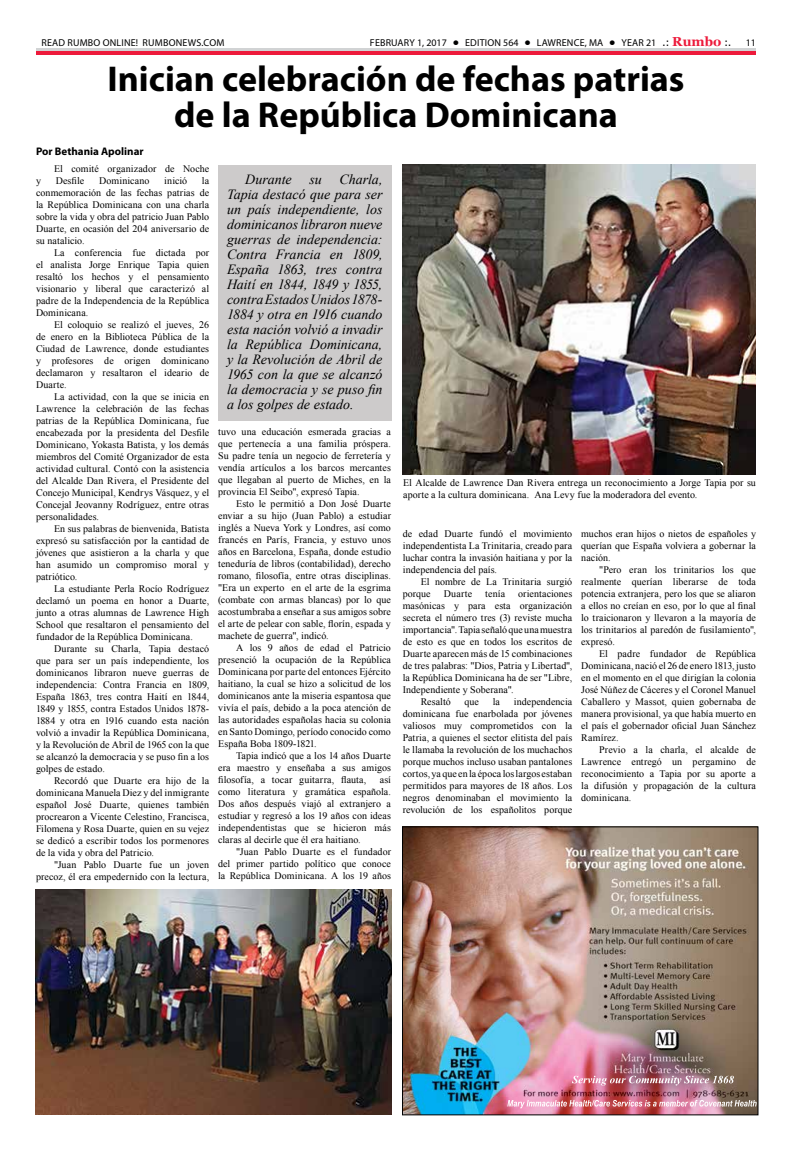
<style>
.page{position:relative;width:792px;height:1152px;background:#fff}
.page>*{position:absolute;margin:0;border:0;box-sizing:border-box;transform-origin:0 0}
.t1{font:700 36px/36px "Myriad Pro";color:#000;text-align:center}
.t2{font:italic 14px/15px "Times New Roman";color:#000;text-align:justify}
.t3{font:700 11px "Myriad Pro";color:#000}
.t4{font:10px/12px "Times New Roman";letter-spacing:.005em;color:#000;text-align:justify}
.t5{font:10px "Myriad Pro";letter-spacing:.02em;color:#000}
.s1{font-family:"Tahoma";font-weight:700}
.s2{font-family:"Tahoma"}
.s3{font-family:"Georgia";font-weight:700;font-size:13px;color:#ed1a3b}
</style>
<div class="page">
<div style="left:36px;top:50px;width:720px;height:5px;background:#ed1a3b"></div>
<hr style="left:36px;top:48px;width:720px;height:2px;background:#d1d3d4">
<div style="left:218px;top:165px;width:173px;height:255px;background:#cdcbcb"></div>
<img style="left:404px;top:829px;width:352px;height:284px">
<div style="left:402px;top:827px;width:356px;height:288px;border:1px solid #000"></div>
<img style="left:36px;top:889px;width:355px;height:225px">
<img style="left:403px;top:165px;width:353px;height:309px">
<p class="t5" style="left:41px;top:36px;width:185px">READ RUMBO ONLINE! RUMBONEWS.COM</p>
<p class="t5" style="left:370px;top:36px;width:363px">FEBRUARY 1, 2017 <span class="s1">•</span> EDITION 564 <span class="s1">•</span> LAWRENCE, MA <span class="s1">•</span> YEAR 21 <span class="s2">.:</span> <span class="s3">Rumbo</span> <span class="s2">:.</span></p>
<p class="t5" style="left:746px;top:36px;width:12px">11</p>
<h1 class="t1" style="left:107px;top:60px;width:579px">Inician celebración de fechas patrias de la República Dominicana</h1>
<p class="t3" style="left:36px;top:144px;width:109px">Por Bethania Apolinar</p>
<p class="t4" style="left:54px;top:162px;width:157px">El comité organizador de Noche</p>
<p class="t4" style="left:36px;top:174px;width:6px">y</p>
<p class="t4" style="left:56px;top:174px;width:30px">Desfile</p>
<p class="t4" style="left:99px;top:174px;width:52px">Dominicano</p>
<p class="t4" style="left:164px;top:174px;width:25px">inició</p>
<p class="t4" style="left:36px;top:174px;width:175px;text-indent:166px">la conmemoración de las fechas patrias de la República Dominicana con una charla sobre la vida y obra del patricio Juan Pablo Duarte, en ocasión del 204 aniversario de su natalicio.</p>
<p class="t4" style="left:36px;top:246px;width:175px;text-indent:18px">La conferencia fue dictada por el analista Jorge Enrique Tapia quien resaltó los hechos y el pensamiento visionario y liberal que caracterizó al padre de la Independencia de la República Dominicana.</p>
<p class="t4" style="left:36px;top:318px;width:175px;text-indent:18px">El coloquio se realizó el jueves, 26 de enero en la Biblioteca Pública de la Ciudad de Lawrence, donde estudiantes y profesores de origen dominicano declamaron y resaltaron el ideario de Duarte.</p>
<p class="t4" style="left:36px;top:390px;width:175px;text-indent:18px">La actividad, con la que se inicia en Lawrence la celebración de las fechas patrias de la República Dominicana, fue encabezada por la presidenta del Desfile Dominicano, Yokasta Batista, y los demás miembros del Comité Organizador de esta actividad cultural. Contó con la asistencia del Alcalde Dan Rivera, el Presidente del Concejo Municipal, Kendrys Vásquez, y el Concejal Jeovanny Rodríguez, entre otras personalidades.</p>
<p class="t4" style="left:36px;top:522px;width:175px;text-indent:18px">En sus palabras de bienvenida, Batista expresó su satisfacción por la cantidad de jóvenes que asistieron a la charla y que han asumido un compromiso moral y patriótico.</p>
<p class="t4" style="left:36px;top:582px;width:175px;text-indent:18px">La estudiante Perla Rocío Rodríguez declamó un poema en honor a Duarte, junto a otras alumnas de Lawrence High School que resaltaron el pensamiento del fundador de la República Dominicana.</p>
<p class="t4" style="left:36px;top:642px;width:175px;text-indent:18px">Durante su Charla, Tapia destacó que para ser un país independiente, los dominicanos libraron nueve guerras de independencia: Contra Francia en 1809, España 1863, tres contra Haití en 1844, 1849 y 1855, contra Estados Unidos 1878- 1884 y otra en 1916 cuando esta nación volvió a invadir la República Dominicana, y la Revolución de Abril de 1965 con la que se alcanzó la democracia y se puso fin a los golpes de estado.</p>
<p class="t4" style="left:36px;top:774px;width:175px;text-indent:18px">Recordó que Duarte era hijo de la dominicana Manuela Diez y del inmigrante español José Duarte, quienes también procrearon a Vicente Celestino, Francisca, Filomena y Rosa Duarte, quien en su vejez se dedicó a escribir todos los pormenores de la vida y obra del Patricio.</p>
<p class="t4" style="left:36px;top:858px;width:175px;text-align:right">"Juan Pablo Duarte fue un joven precoz, él era empedernido con la lectura,</p>
<p class="t2" style="left:227px;top:171px;width:157px;text-indent:112px">Charla, Tapia destacó que para ser un país independiente, los dominicanos libraron nueve guerras de independencia:<br>Contra Francia en 1809, España 1863, tres contra Haití en 1844, 1849 y 1855, contra Estados Unidos 1878- 1884 y otra en 1916 cuando esta nación volvió a invadir la República Dominicana, y la Revolución de Abril de 1965 con la que se alcanzó la democracia y se puso fin a los golpes de estado.</p>
<h2 class="t2" style="left:245px;top:171px;width:48px">Durante</h2>
<h2 class="t2" style="left:309px;top:171px;width:14px">su</h2>
<p class="t4" style="left:218px;top:426px;width:174px">tuvo una educación esmerada gracias a que pertenecía a una familia próspera.<br>Su padre tenía un negocio de ferretería y vendía artículos a los barcos mercantes que llegaban al puerto de Miches, en la provincia El Seibo", expresó Tapia.</p>
<p class="t4" style="left:218px;top:498px;width:174px;text-indent:18px">Esto le permitió a Don José Duarte enviar a su hijo (Juan Pablo) a estudiar inglés a Nueva York y Londres, así como francés en París, Francia, y estuvo unos años en Barcelona, España, donde estudio teneduría de libros (contabilidad), derecho romano, filosofía, entre otras disciplinas. "Era un experto en el arte de la esgrima (combate con armas blancas) por lo que acostumbraba a enseñar a sus amigos sobre el arte de pelear con sable, florín, espada y machete de guerra", indicó.</p>
<p class="t4" style="left:218px;top:642px;width:174px;text-indent:18px">A los 9 años de edad el Patricio presenció la ocupación de la República Dominicana por parte del entonces Ejército haitiano, la cual se hizo a solicitud de los dominicanos ante la miseria espantosa que vivía el país, debido a la poca atención de las autoridades españolas hacia su colonia en Santo Domingo, período conocido como España Boba 1809-1821.</p>
<p class="t4" style="left:218px;top:750px;width:174px;text-indent:18px">Tapia indicó que a los 14 años Duarte era maestro y enseñaba a sus amigos filosofía, a tocar guitarra, flauta,</p>
<p class="t4" style="left:218px;top:774px;width:174px;text-indent:162px">así como literatura y gramática española.<br>Dos años después viajó al extranjero a estudiar y regresó a los 19 años con ideas independentistas que se hicieron más claras al decirle que él era haitiano.</p>
<p class="t4" style="left:218px;top:846px;width:174px;text-indent:18px">"Juan Pablo Duarte es el fundador del primer partido político que conoce la República Dominicana. A los 19 años</p>
<p class="t4" style="left:403px;top:476px;width:354px">El Alcalde de Lawrence Dan Rivera entrega un reconocimiento a Jorge Tapia por su aporte a la cultura dominicana. Ana Levy fue la moderadora del evento.</p>
<p class="t4" style="left:403px;top:527px;width:171px">de edad Duarte fundó el movimiento independentista La Trinitaria, creado para luchar contra la invasión haitiana y por la independencia del país.</p>
<p class="t4" style="left:403px;top:575px;width:171px;text-indent:18px">El nombre de La Trinitaria surgió porque</p>
<p class="t4" style="left:581px;top:527px;width:176px">muchos eran hijos o nietos de españoles y querían que España volviera a gobernar la nación.</p>
<p class="t4" style="left:581px;top:563px;width:176px;text-indent:18px">"Pero eran los trinitarios los que realmente querían liberarse de toda potencia extranjera, pero los que se aliaron a ellos no creían en eso, por lo que al final lo traicionaron y llevaron a la mayoría de los trinitarios al paredón de fusilamiento", expresó.</p>
<p class="t4" style="left:581px;top:647px;width:176px;text-indent:18px">El padre fundador de República Dominicana, nació el 26 de enero 1813, justo en el momento en el que dirigían la colonia José Núñez de Cáceres y el Coronel Manuel Caballero y Massot, quien gobernaba de manera provisional, ya que había muerto en el país el gobernador oficial Juan Sánchez Ramírez.</p>
<p class="t4" style="left:581px;top:743px;width:176px;text-indent:18px">Previo a la charla, el alcalde de Lawrence entregó un pergamino de reconocimiento a Tapia por su aporte a la difusión y propagación de la cultura dominicana.</p>
<p class="t4" style="left:444px;top:587px;width:30px">Duarte</p>
<p class="t4" style="left:485px;top:587px;width:21px">tenía</p>
<p class="t4" style="left:518px;top:587px;width:55px">orientaciones</p>
<p class="t4" style="left:403px;top:599px;width:171px">masónicas y para esta organización</p>
<p class="t4" style="left:403px;top:611px;width:171px">secreta el número tres (3) reviste mucha</p>
<p class="t4" style="left:403px;top:623px;width:171px">importancia". Tapia señaló que una muestra</p>
<p class="t4" style="left:403px;top:635px;width:171px">de esto es que en todos los escritos de</p>
<p class="t4" style="left:403px;top:647px;width:171px">Duarte aparecen más de 15 combinaciones</p>
<p class="t4" style="left:403px;top:659px;width:171px">de tres palabras: "Dios, Patria y Libertad",</p>
<p class="t4" style="left:403px;top:671px;width:171px">la República Dominicana ha de ser "Libre,</p>
<p class="t4" style="left:403px;top:683px;width:112px">Independiente y Soberana".</p>
<p class="t4" style="left:421px;top:695px;width:32px">Resaltó</p>
<p class="t4" style="left:465px;top:695px;width:16px">que</p>
<p class="t4" style="left:493px;top:695px;width:9px">la</p>
<p class="t4" style="left:403px;top:695px;width:171px;text-indent:111px">independencia dominicana fue enarbolada por jóvenes valiosos muy comprometidos con la Patria, a quienes el sector elitista del país le llamaba la revolución de los muchachos porque muchos incluso usaban pantalones cortos, ya que en la época los largos estaban permitidos para mayores de 18 años. Los negros denominaban el movimiento la revolución de los españolitos porque</p>
</div>
